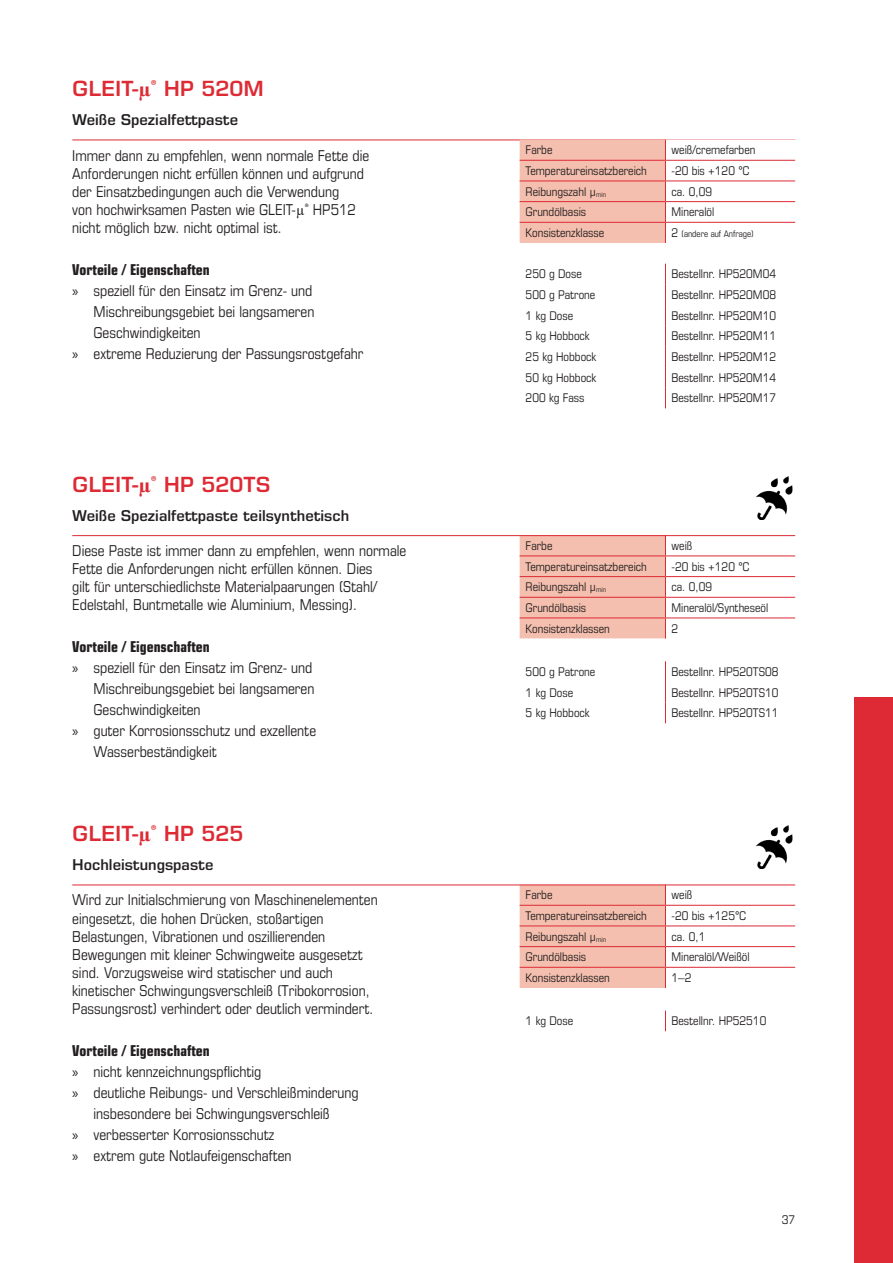
<style>
.page{position:relative;width:893px;height:1263px;background:#fff}
.page>*{position:absolute;margin:0;border:0;box-sizing:border-box;transform-origin:0 0}
.Überschrift_2{font:600 21px "Eurostile LT Pro";color:#dd2a34}
.Produktbeschreibung{font:condensed 15px/18px "Eurostile LT Pro";color:#231f20}
.Überschrift_2-2{font:600 15px "Eurostile LT Pro";color:#231f20}
.Katalog_Fließtext{font:700 condensed 15px "Eurostile LT Pro";color:#231f20}
.Katalog_Fließtext-2{font:condensed 12px "Eurostile LT Pro";color:#231f20}
.t1{font:condensed 12px "Eurostile LT Std";color:#231f20}
.Katalog_Fließtext-3{font:condensed 9px "Eurostile LT Pro";color:#231f20}
.s1{font-family:"Times New Roman";font-weight:700}
.s2{font-family:"Times New Roman";font-stretch:normal}
.s3{font-family:"Myriad Pro";font-stretch:normal}
.s4{font-size:12px}
</style>
<div class="page">
<div style="left:854px;top:697px;width:39px;height:566px;background:#dd2a34"></div>
<hr style="left:72px;top:140px;width:723px;height:1px;background:#dd2a34">
<svg style="left:665px;top:140px;width:130px;height:124px"></svg>
<svg style="left:665px;top:264px;width:1px;height:144px"></svg>
<hr style="left:665px;top:160px;width:130px;height:1px;background:#dd2a34">
<hr style="left:665px;top:181px;width:130px;height:1px;background:#dd2a34">
<hr style="left:665px;top:201px;width:130px;height:1px;background:#dd2a34">
<hr style="left:665px;top:222px;width:130px;height:1px;background:#dd2a34">
<svg style="left:520px;top:140px;width:146px;height:103px;background:#f2b8a8"></svg>
<hr style="left:72px;top:535px;width:723px;height:1px;background:#dd2a34">
<svg style="left:520px;top:535px;width:275px;height:188px"></svg>
<img style="left:756px;top:476px;width:37px;height:43px">
<hr style="left:72px;top:884px;width:723px;height:1px;background:#dd2a34">
<svg style="left:520px;top:884px;width:275px;height:147px"></svg>
<img style="left:756px;top:826px;width:37px;height:43px">
<p class="Überschrift_2" style="left:72px;top:76px;width:193px">GLEIT-<span class="s1">µ</span><sup>®</sup> HP 520M</p>
<p class="Überschrift_2-2" style="left:72px;top:111px;width:167px">Weiße Spezialfettpaste</p>
<p class="Produktbeschreibung" style="left:72px;top:146px;width:298px">Immer dann zu empfehlen, wenn normale Fette die Anforderungen nicht erfüllen können und aufgrund der Einsatzbedingungen auch die Verwendung<br>von hochwirksamen Pasten wie GLEIT-<span class="s2">µ</span><sup>®</sup> HP512 nicht möglich bzw. nicht optimal ist.</p>
<p class="Katalog_Fließtext" style="left:72px;top:260px;width:139px">Vorteile / Eigenschaften</p>
<p class="Produktbeschreibung" style="left:94px;top:280px;width:222px;line-height:21px;text-indent:-21px"><span class="s3">»</span> speziell für den Einsatz im Grenz- und<br>Mischreibungsgebiet bei langsameren<br>Geschwindigkeiten</p>
<p class="Produktbeschreibung" style="left:72px;top:344px;width:293px"><span class="s3">»</span> extreme Reduzierung der Passungsrostgefahr</p>
<p class="Überschrift_2" style="left:72px;top:471px;width:200px">GLEIT-<span class="s1">µ</span><sup>®</sup> HP 520TS</p>
<p class="Überschrift_2-2" style="left:72px;top:507px;width:278px">Weiße Spezialfettpaste teilsynthetisch</p>
<p class="Produktbeschreibung" style="left:72px;top:542px;width:336px">Diese Paste ist immer dann zu empfehlen, wenn normale Fette die Anforderungen nicht erfüllen können. Dies<br>gilt für unterschiedlichste Materialpaarungen (Stahl/ Edelstahl, Buntmetalle wie Aluminium, Messing).</p>
<p class="Katalog_Fließtext" style="left:72px;top:638px;width:139px">Vorteile / Eigenschaften</p>
<p class="Produktbeschreibung" style="left:94px;top:657px;width:222px;line-height:21px;text-indent:-21px"><span class="s3">»</span> speziell für den Einsatz im Grenz- und<br>Mischreibungsgebiet bei langsameren<br>Geschwindigkeiten</p>
<p class="Produktbeschreibung" style="left:94px;top:720px;width:224px;line-height:21px;text-indent:-21px"><span class="s3">»</span> guter Korrosionsschutz und exzellente<br>Wasserbeständigkeit</p>
<p class="Überschrift_2" style="left:72px;top:821px;width:173px">GLEIT-<span class="s1">µ</span><sup>®</sup> HP 525</p>
<p class="Überschrift_2-2" style="left:72px;top:856px;width:143px">Hochleistungspaste</p>
<p class="Produktbeschreibung" style="left:72px;top:891px;width:307px">Wird zur Initialschmierung von Maschinenelementen eingesetzt, die hohen Drücken, stoßartigen Belastungen, Vibrationen und oszillierenden Bewegungen mit kleiner Schwingweite ausgesetzt sind. Vorzugsweise wird statischer und auch kinetischer Schwingungsverschleiß (Tribokorrosion, Passungsrost) verhindert oder deutlich vermindert.</p>
<p class="Katalog_Fließtext" style="left:72px;top:1041px;width:139px">Vorteile / Eigenschaften</p>
<p class="Produktbeschreibung" style="left:72px;top:1062px;width:191px"><span class="s3">»</span> nicht kennzeichnungspflichtig</p>
<p class="Produktbeschreibung" style="left:72px;top:1081px;width:288px;line-height:21px;text-align:center"><span class="s3">»</span> deutliche Reibungs- und Verschleißminderung insbesondere bei Schwingungsverschleiß</p>
<p class="Produktbeschreibung" style="left:72px;top:1125px;width:204px"><span class="s3">»</span> verbesserter Korrosionsschutz</p>
<p class="Produktbeschreibung" style="left:72px;top:1146px;width:221px"><span class="s3">»</span> extrem gute Notlaufeigenschaften</p>
<p class="Katalog_Fließtext-2" style="left:526px;top:143px;width:28px">Farbe</p>
<p class="Katalog_Fließtext-2" style="left:671px;top:143px;width:85px">weiß/cremefarben</p>
<p class="Katalog_Fließtext-2" style="left:526px;top:164px;width:123px">Temperatureinsatzbereich</p>
<p class="Katalog_Fließtext-2" style="left:671px;top:164px;width:80px">-20 bis +120 °C</p>
<p class="Katalog_Fließtext-2" style="left:526px;top:184px;width:82px">Reibungszahl µ<sub>min</sub></p>
<p class="Katalog_Fließtext-2" style="left:671px;top:184px;width:42px">ca. 0,09</p>
<p class="Katalog_Fließtext-2" style="left:526px;top:205px;width:62px">Grundölbasis</p>
<p class="Katalog_Fließtext-2" style="left:671px;top:205px;width:44px">Mineralöl</p>
<p class="Katalog_Fließtext-2" style="left:526px;top:226px;width:80px">Konsistenzklasse</p>
<p class="Katalog_Fließtext-3" style="left:671px;top:228px;width:84px"><span class="s4">2</span> (andere auf Anfrage)</p>
<p class="Katalog_Fließtext-2" style="left:526px;top:267px;width:58px">250 g Dose</p>
<p class="Katalog_Fließtext-2" style="left:671px;top:267px;width:106px">Bestellnr. HP520M04</p>
<p class="Katalog_Fließtext-2" style="left:526px;top:288px;width:71px">500 g Patrone</p>
<p class="Katalog_Fließtext-2" style="left:671px;top:288px;width:106px">Bestellnr. HP520M08</p>
<p class="Katalog_Fließtext-2" style="left:526px;top:308px;width:49px">1 kg Dose</p>
<p class="Katalog_Fließtext-2" style="left:671px;top:308px;width:106px">Bestellnr. HP520M10</p>
<p class="Katalog_Fließtext-2" style="left:526px;top:329px;width:65px">5 kg Hobbock</p>
<p class="Katalog_Fließtext-2" style="left:671px;top:329px;width:106px">Bestellnr. HP520M11</p>
<p class="Katalog_Fließtext-2" style="left:526px;top:350px;width:72px">25 kg Hobbock</p>
<p class="Katalog_Fließtext-2" style="left:671px;top:350px;width:106px">Bestellnr. HP520M12</p>
<p class="Katalog_Fließtext-2" style="left:526px;top:370px;width:72px">50 kg Hobbock</p>
<p class="Katalog_Fließtext-2" style="left:671px;top:370px;width:106px">Bestellnr. HP520M14</p>
<p class="Katalog_Fließtext-2" style="left:526px;top:391px;width:60px">200 kg Fass</p>
<p class="Katalog_Fließtext-2" style="left:671px;top:391px;width:106px">Bestellnr. HP520M17</p>
<p class="Katalog_Fließtext-2" style="left:526px;top:539px;width:28px">Farbe</p>
<p class="Katalog_Fließtext-2" style="left:671px;top:539px;width:22px">weiß</p>
<p class="Katalog_Fließtext-2" style="left:526px;top:559px;width:123px">Temperatureinsatzbereich</p>
<p class="Katalog_Fließtext-2" style="left:671px;top:559px;width:80px">-20 bis +120 °C</p>
<p class="Katalog_Fließtext-2" style="left:526px;top:580px;width:82px">Reibungszahl µ<sub>min</sub></p>
<p class="Katalog_Fließtext-2" style="left:671px;top:580px;width:42px">ca. 0,09</p>
<p class="Katalog_Fließtext-2" style="left:526px;top:601px;width:62px">Grundölbasis</p>
<p class="Katalog_Fließtext-2" style="left:671px;top:601px;width:98px">Mineralöl/Syntheseöl</p>
<p class="Katalog_Fließtext-2" style="left:526px;top:621px;width:86px">Konsistenzklassen</p>
<p class="Katalog_Fließtext-2" style="left:671px;top:621px;width:8px">2</p>
<p class="Katalog_Fließtext-2" style="left:526px;top:665px;width:71px">500 g Patrone</p>
<p class="Katalog_Fließtext-2" style="left:671px;top:665px;width:109px">Bestellnr. HP520TS08</p>
<p class="Katalog_Fließtext-2" style="left:526px;top:685px;width:49px">1 kg Dose</p>
<p class="Katalog_Fließtext-2" style="left:671px;top:685px;width:109px">Bestellnr. HP520TS10</p>
<p class="Katalog_Fließtext-2" style="left:526px;top:706px;width:65px">5 kg Hobbock</p>
<p class="Katalog_Fließtext-2" style="left:671px;top:706px;width:109px">Bestellnr. HP520TS11</p>
<p class="Katalog_Fließtext-2" style="left:526px;top:888px;width:28px">Farbe</p>
<p class="Katalog_Fließtext-2" style="left:671px;top:888px;width:22px">weiß</p>
<p class="Katalog_Fließtext-2" style="left:526px;top:909px;width:123px">Temperatureinsatzbereich</p>
<p class="Katalog_Fließtext-2" style="left:671px;top:909px;width:76px">-20 bis +125°C</p>
<p class="Katalog_Fließtext-2" style="left:526px;top:929px;width:82px">Reibungszahl µ<sub>min</sub></p>
<p class="Katalog_Fließtext-2" style="left:671px;top:929px;width:36px">ca. 0,1</p>
<p class="Katalog_Fließtext-2" style="left:526px;top:950px;width:62px">Grundölbasis</p>
<p class="Katalog_Fließtext-2" style="left:671px;top:950px;width:80px">Mineralöl/Weißöl</p>
<p class="Katalog_Fließtext-2" style="left:526px;top:971px;width:86px">Konsistenzklassen</p>
<p class="Katalog_Fließtext-2" style="left:671px;top:971px;width:22px">1–2</p>
<p class="Katalog_Fließtext-2" style="left:526px;top:1014px;width:49px">1 kg Dose</p>
<p class="Katalog_Fließtext-2" style="left:671px;top:1014px;width:96px">Bestellnr. HP52510</p>
<p class="t1" style="left:782px;top:1213px;width:15px">37</p>
</div>
